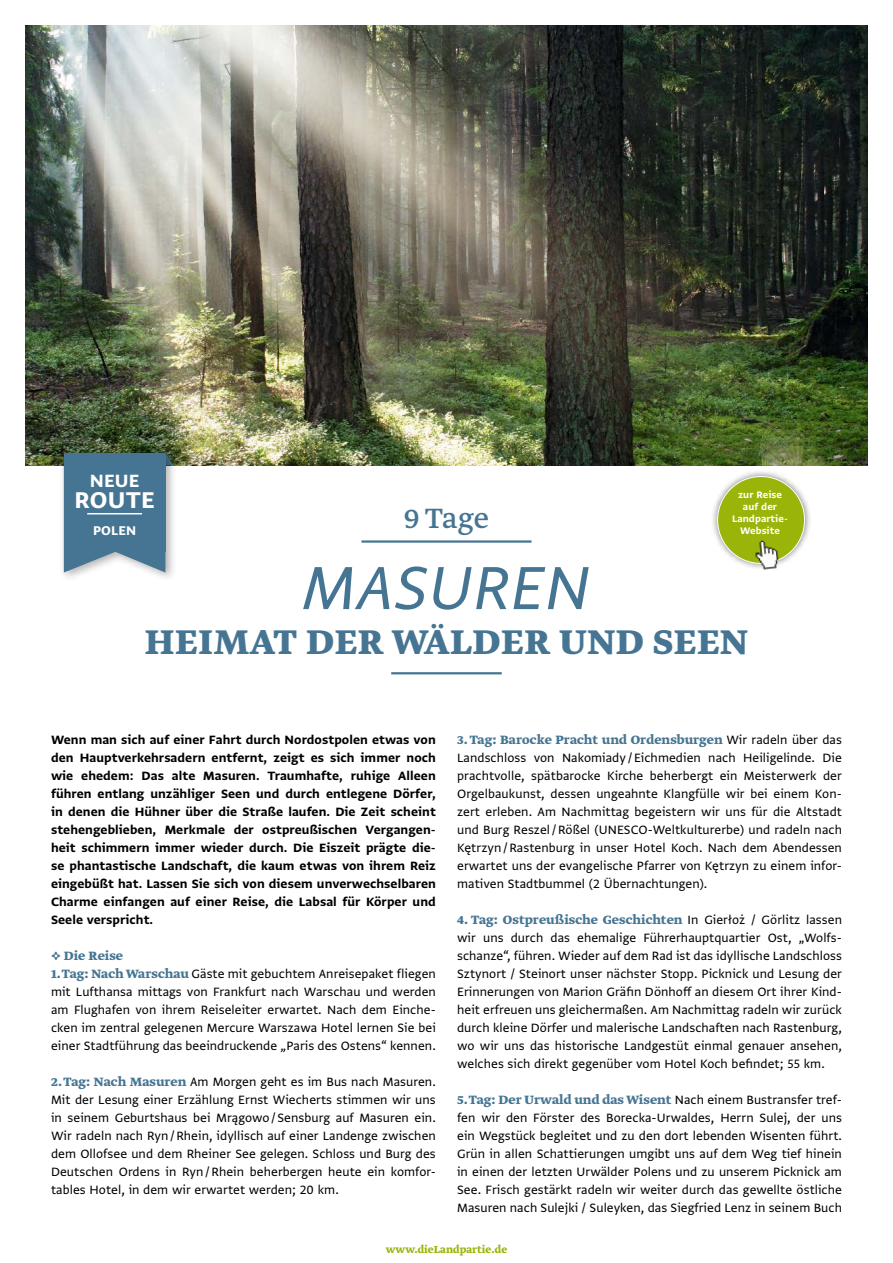
<style>
.page{position:relative;width:893px;height:1263px;background:#fff}
.page>*{position:absolute;margin:0;border:0;box-sizing:border-box;transform-origin:0 0}
.t1{font:italic 72px "Greta Sans Std";letter-spacing:.01em;color:#467593}
.t2{font:700 40.5px "Greta Text Pro";letter-spacing:.015em;color:#467593}
.t3{font:33px "Greta Text Pro";color:#467593}
.t4{font:27px "Greta Sans Std Bld";letter-spacing:.01em;color:#fff}
.t5{font:21px "Greta Sans Std Bld";color:#fff}
.t6{font:15px "Greta Sans Std Bld";letter-spacing:.01em;color:#fff}
.t7{font:14.25px/18px "Greta Sans Std";letter-spacing:.005em;color:#000;text-align:justify}
.t8{font:14.25px/18px "Greta Sans Std Bld";letter-spacing:.005em;color:#000;text-align:justify}
.t9{font:700 14.25px "Greta Text Pro";letter-spacing:.005em;color:#467593}
.t10{font:700 12px "Greta Text Pro";letter-spacing:.005em;color:#9bb409}
.t11{font:11.25px/11.9px "Greta Sans Std Bld";letter-spacing:.005em;color:#fff;text-align:center}
.s1{font-family:"Greta Text Pro";font-weight:700;color:#467593}
.s2{font-family:"Greta Sans Std";font-weight:400;color:#000}
</style>
<div class="page">
<hr style="left:361px;top:540px;width:170px;height:3px;background:#467593">
<hr style="left:391px;top:672px;width:111px;height:2px;background:#467593">
<img style="left:26px;top:26px;width:841px;height:439px">
<div style="left:59px;top:448px;width:118px;height:135px;background:#000;opacity:.3"></div>
<svg style="left:64px;top:453px;width:109px;height:120px"></svg>
<div style="left:64px;top:453px;width:101px;height:99px;background:#467593"></div>
<hr style="left:87px;top:513px;width:55px;height:1px;background:#fff">
<div style="left:710px;top:469px;width:102px;height:102px;background:#000;opacity:.5"></div>
<div style="left:718px;top:476px;width:86px;height:87px;background:#9bb409;border-radius:50%"></div>
<img style="left:753px;top:540px;width:28px;height:31px">
<h3 class="t5" style="left:90px;top:469px;width:51px">NEUE</h3>
<h3 class="t4" style="left:74px;top:484px;width:82px">ROUTE</h3>
<p class="t6" style="left:93px;top:521px;width:45px">POLEN</p>
<p class="t11" style="left:732px;top:489px;width:57px">zur Reise auf der<br>Landpartie-<br>Website</p>
<h3 class="t3" style="left:404px;top:498px;width:87px">9 Tage</h3>
<h1 class="t1" style="left:303px;top:546px;width:289px">MASUREN</h1>
<h2 class="t2" style="left:145px;top:615px;width:605px">HEIMAT DER WÄLDER UND SEEN</h2>
<p class="t8" style="left:51px;top:730px;width:386px">Wenn man sich auf einer Fahrt durch Nordostpolen etwas von den Hauptverkehrsadern entfernt, zeigt es sich immer noch wie ehedem: Das alte Masuren. Traumhafte, ruhige Alleen führen entlang unzähliger Seen und durch entlegene Dörfer, in denen die Hühner über die Straße laufen. Die Zeit scheint stehengeblieben, Merkmale der ostpreußischen Vergangen&shy;heit schimmern immer wieder durch. Die Eiszeit prägte die&shy;se phantastische Landschaft, die kaum etwas von ihrem Reiz eingebüßt hat. Lassen Sie sich von diesem unverwechselbaren Charme einfangen auf einer Reise, die Labsal für Körper und Seele verspricht.</p>
<p class="t9" style="left:51px;top:946px;width:74px">١ Die Reise</p>
<p class="t7" style="left:51px;top:964px;width:386px"><span class="s1">1. Tag: Nach Warschau</span> Gäste mit gebuchtem Anreisepaket fliegen mit Lufthansa mittags von Frankfurt nach Warschau und werden am Flughafen von ihrem Reiseleiter erwartet. Nach dem Einche&shy;cken im zentral gelegenen Mercure Warszawa Hotel lernen Sie bei einer Stadtführung das beeindruckende „Paris des Ostens“ kennen.</p>
<p class="t7" style="left:51px;top:1072px;width:386px"><span class="s1">2. Tag: Nach Masuren</span> Am Morgen geht es im Bus nach Masuren.<br>Mit der Lesung einer Erzählung Ernst Wiecherts stimmen wir uns in seinem Geburtshaus bei Mrągowo/Sensburg auf Masuren ein.<br>Wir radeln nach Ryn/Rhein, idyllisch auf einer Landenge zwischen dem Ollofsee und dem Rheiner See gelegen. Schloss und Burg des Deutschen Ordens in Ryn/Rhein beherbergen heute ein komfor&shy;tables Hotel, in dem wir erwartet werden; 20 km.</p>
<p class="t9" style="left:457px;top:730px;width:386px">3. Tag: Barocke Pracht und Ordensburgen <span class="s2">Wir radeln über das</span></p>
<p class="t7" style="left:457px;top:748px;width:386px">Landschloss von Nakomiady/Eichmedien nach Heiligelinde. Die prachtvolle, spätbarocke Kirche beherbergt ein Meisterwerk der Orgelbaukunst, dessen ungeahnte Klangfülle wir bei einem Kon&shy;zert erleben. Am Nachmittag begeistern wir uns für die Altstadt und Burg Reszel/Rößel (UNESCO-Weltkulturerbe) und radeln nach Kętrzyn/Rastenburg in unser Hotel Koch. Nach dem Abendessen erwartet uns der evangelische Pfarrer von Kętrzyn zu einem infor&shy;mativen Stadtbummel (2 Übernachtungen).</p>
<p class="t9" style="left:457px;top:910px;width:386px">4. Tag: Ostpreußische Geschichten <span class="s2">In Gierłoż / Görlitz lassen</span></p>
<p class="t7" style="left:457px;top:928px;width:386px">wir uns durch das ehemalige Führerhauptquartier Ost, „Wolfs&shy;schanze“, führen. Wieder auf dem Rad ist das idyllische Landschloss Sztynort / Steinort unser nächster Stopp. Picknick und Lesung der Erinnerungen von Marion Gräfin Dönhoff an diesem Ort ihrer Kind&shy;heit erfreuen uns gleichermaßen. Am Nachmittag radeln wir zurück durch kleine Dörfer und malerische Landschaften nach Rastenburg, wo wir uns das historische Landgestüt einmal genauer ansehen, welches sich direkt gegenüber vom Hotel Koch befindet; 55 km.</p>
<p class="t9" style="left:457px;top:1090px;width:386px">5. Tag: Der Urwald und das Wisent <span class="s2">Nach einem Bustransfer tref-</span></p>
<p class="t7" style="left:457px;top:1108px;width:386px">fen wir den Förster des Borecka-Urwaldes, Herrn Sulej, der uns ein Wegstück begleitet und zu den dort lebenden Wisenten führt.<br>Grün in allen Schattierungen umgibt uns auf dem Weg tief hinein in einen der letzten Urwälder Polens und zu unserem Picknick am See. Frisch gestärkt radeln wir weiter durch das gewellte östliche Masuren nach Sulejki / Suleyken, das Siegfried Lenz in seinem Buch</p>
<p class="t10" style="left:386px;top:1241px;width:123px">www.dieLandpartie.de</p>
</div>
